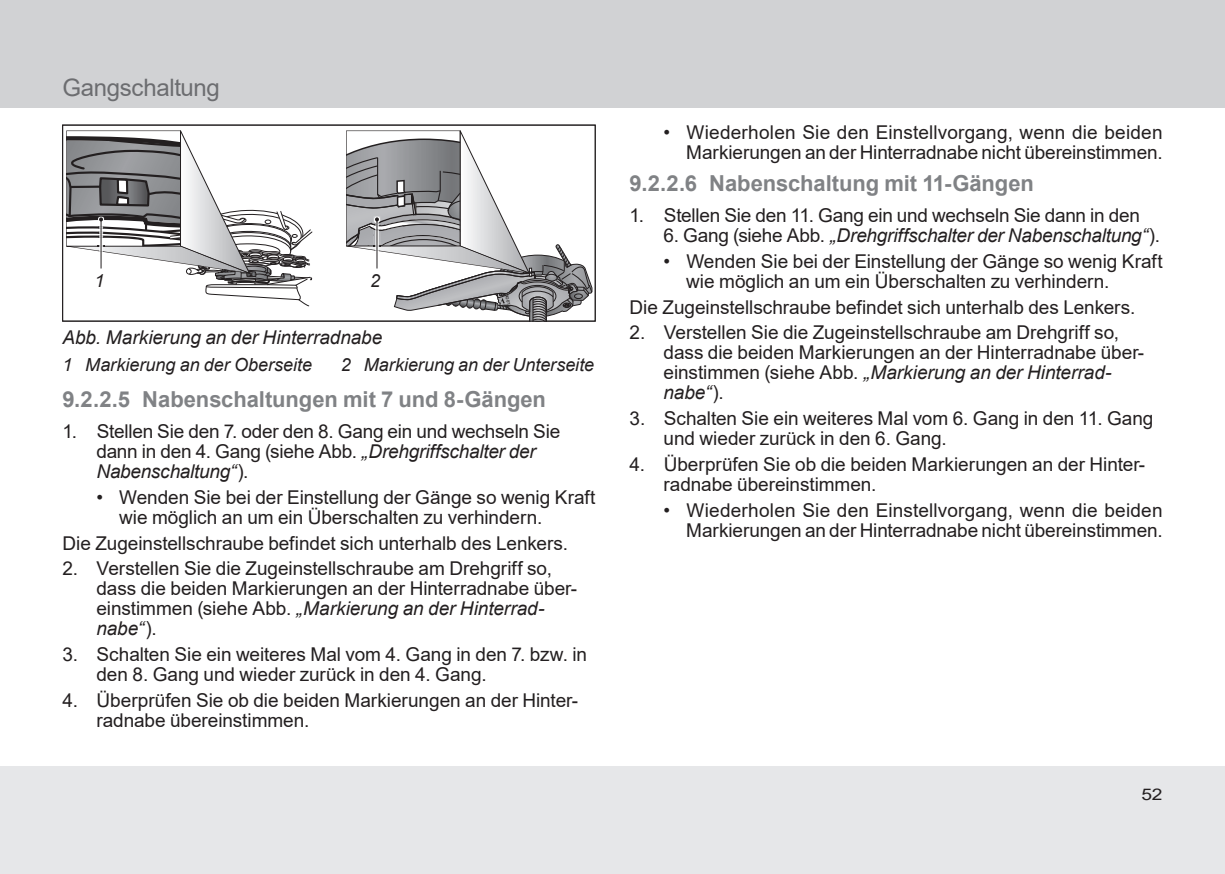
<style>
.page{position:relative;width:1225px;height:874px;background:#fff}
.page>*{position:absolute;margin:0;border:0;box-sizing:border-box;transform-origin:0 0}
.t1{font:24px "Arial";letter-spacing:-.015em;color:#6c6d70}
.t2{font:700 22px "Arial";letter-spacing:-.005em;color:#808285}
.t3{font:19px/20px "Arial";letter-spacing:-.005em;color:#231f20}
.t4{font:italic 19px "Arial";letter-spacing:-.01em;color:#231f20}
.t5{font:italic 18px "Arial";color:#231f20}
.t6{font:16px "Arial";color:#231f20;scale:1.2 1}
.t7{font:700 4.2px "Arial";color:#231f20;scale:.74 1}
.s1{font-style:italic}
.s2{font-style:normal}
</style>
<div class="page">
<div style="left:0;top:765px;width:1225px;height:108px;background:#e6e7e9"></div>
<div style="left:0;top:0;width:1225px;height:108px;background:#d1d2d4"></div>
<div style="left:62px;top:125px;width:533px;height:196px;border:1px solid #231f20"></div>
<svg style="left:66px;top:130px;width:246px;height:176px"></svg>
<svg style="left:346px;top:130px;width:246px;height:192px"></svg>
<p class="t1" style="left:62px;top:71px;width:159px">Gangschaltung</p>
<p class="t5" style="left:94px;top:269px;width:12px">1</p>
<p class="t5" style="left:370px;top:269px;width:12px">2</p>
<p class="t7" style="left:506px;top:304px;width:13px;rotate:-102deg">LOCK</p>
<p class="t4" style="left:62px;top:324px;width:321px">Abb. Markierung an der Hinterradnabe</p>
<p class="t5" style="left:62px;top:353px;width:251px">1 Markierung an der Oberseite</p>
<p class="t5" style="left:341px;top:353px;width:255px">2 Markierung an der Unterseite</p>
<p class="t2" style="left:62px;top:383px;width:485px">9.2.2.5 nabenschaltungen mit 7 und 8-Gängen</p>
<p class="t3" style="left:96px;top:421px;width:465px;text-indent:-34px">1. Stellen Sie den 7. oder den 8. Gang ein und wechseln Sie dann in den 4. Gang (siehe Abb. <span class="s1">„Drehgriffschalter der<br>Nabenschaltung“</span>).</p>
<p class="t3" style="left:119px;top:487px;width:478px;text-indent:-23px">• Wenden Sie bei der Einstellung der Gänge so wenig Kraft wie möglich an um ein Überschalten zu verhindern.</p>
<p class="t3" style="left:62px;top:532px;width:507px">Die Zugeinstellschraube befindet sich unterhalb des Lenkers.</p>
<p class="t3" style="left:96px;top:558px;width:482px;text-indent:-34px">2. Verstellen Sie die Zugeinstellschraube am Drehgriff so, dass die beiden Markierungen an der Hinterradnabe über&shy;einstimmen (siehe Abb. <span class="s1">„Markierung an der Hinterrad&shy;nabe“</span>).</p>
<p class="t3" style="left:96px;top:644px;width:492px;text-indent:-34px">3. Schalten Sie ein weiteres Mal vom 4. Gang in den 7. bzw. in den 8. Gang und wieder zurück in den 4. Gang.</p>
<p class="t3" style="left:96px;top:689px;width:483px;text-indent:-34px">4. Überprüfen Sie ob die beiden Markierungen an der Hinter&shy;radnabe übereinstimmen.</p>
<p class="t3" style="left:663px;top:122px;width:500px;text-align:right">• Wiederholen Sie den Einstellvorgang, wenn die beiden<br>Markierungen an der Hinterradnabe nicht übereinstimmen.</p>
<p class="t2" style="left:629px;top:167px;width:406px">9.2.2.6 nabenschaltung mit 11-Gängen</p>
<p class="t3" style="left:629px;top:205px;width:512px">1. Stellen Sie den 11. Gang ein und wechseln Sie dann in den</p>
<p class="t4" style="left:663px;top:223px;width:498px"><span class="s2">6. Gang (siehe Abb.</span> „Drehgriffschalter der Nabenschaltung“<span class="s2">).</span></p>
<p class="t3" style="left:686px;top:251px;width:478px;text-indent:-23px">• Wenden Sie bei der Einstellung der Gänge so wenig Kraft wie möglich an um ein Überschalten zu verhindern.</p>
<p class="t3" style="left:629px;top:297px;width:507px">Die Zugeinstellschraube befindet sich unterhalb des Lenkers.</p>
<p class="t3" style="left:663px;top:322px;width:482px;text-indent:-34px">2. Verstellen Sie die Zugeinstellschraube am Drehgriff so, dass die beiden Markierungen an der Hinterradnabe über&shy;einstimmen (siehe Abb. <span class="s1">„Markierung an der Hinterrad&shy;nabe“</span>).</p>
<p class="t3" style="left:663px;top:408px;width:491px;text-indent:-34px">3. Schalten Sie ein weiteres Mal vom 6. Gang in den 11. Gang und wieder zurück in den 6. Gang.</p>
<p class="t3" style="left:663px;top:454px;width:483px;text-indent:-34px">4. Überprüfen Sie ob die beiden Markierungen an der Hinter&shy;radnabe übereinstimmen.</p>
<p class="t3" style="left:663px;top:499px;width:500px;text-align:right">• Wiederholen Sie den Einstellvorgang, wenn die beiden<br>Markierungen an der Hinterradnabe nicht übereinstimmen.</p>
<p class="t6" style="left:1141px;top:783px;width:19px">52</p>
</div>
